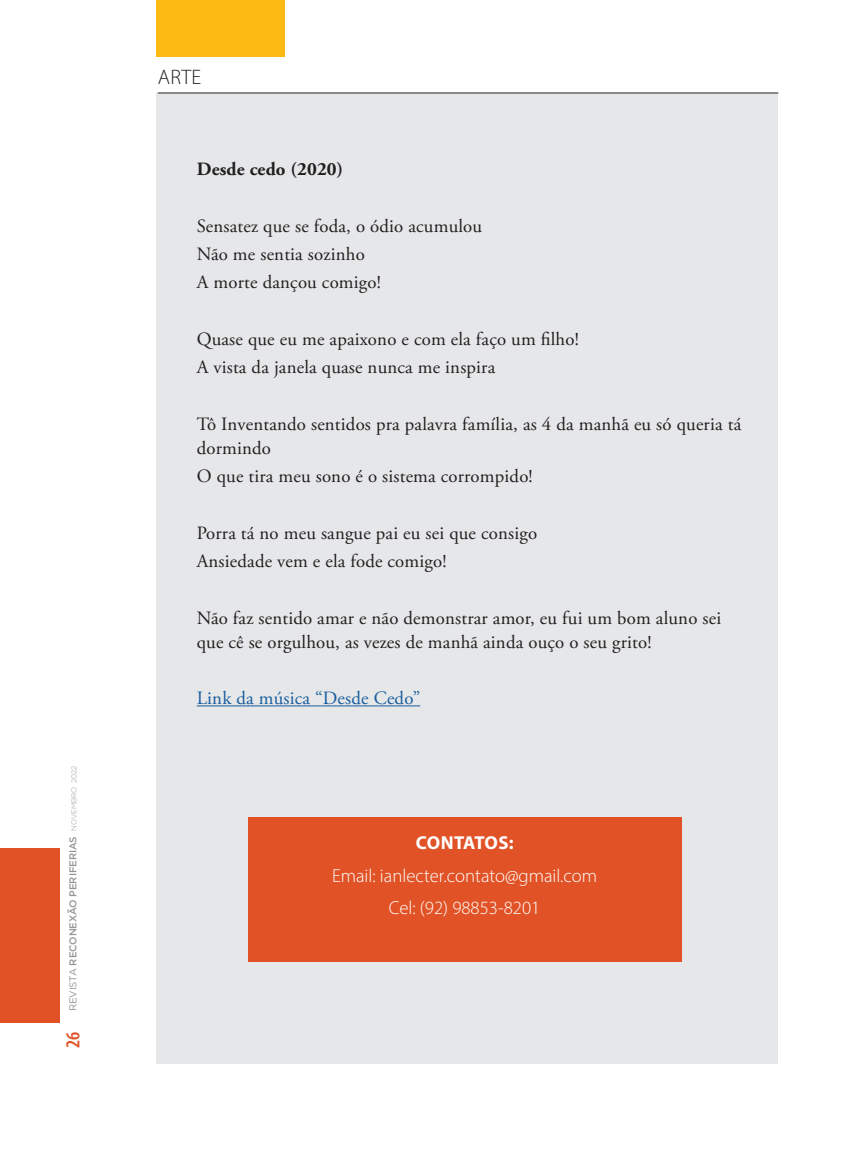
<style>
.page{position:relative;width:851px;height:1149px;background:#fff}
.page>*{position:absolute;margin:0;border:0;box-sizing:border-box;transform-origin:0 0}
.t1{font:300 21px "Myriad Pro";color:#231f20}
.t2{font:18.75px/28.2px "Adobe Garamond Pro";letter-spacing:.01em;color:#231f20}
.t3{font:300 18.75px/32.2px "Myriad Pro";color:#fff;text-align:center}
.t4{font:18.75px "Adobe Garamond Pro";letter-spacing:.01em;color:#175d9e}
.t5{font:700 18.75px "Adobe Garamond Pro";letter-spacing:.01em;color:#231f20}
.t6{font:700 18.75px "Myriad Pro";letter-spacing:-.01em;color:#fff}
.t7{font:500 9.9px "Gotham";letter-spacing:-.01em;color:#939598}
.s1{font-family:"Myriad Pro";font-weight:600;font-stretch:condensed;font-size:19.95px;color:#e15326}
.s2{font-weight:400}
.s3{font-weight:300;font-size:7.05px}
</style>
<div class="page">
<div style="left:156px;top:0;width:128px;height:56px;background:#fcba13"></div>
<div style="left:0;top:848px;width:59px;height:174px;background:#e15326"></div>
<div style="left:156px;top:94px;width:621px;height:969px;background:#e6e7e9"></div>
<hr style="left:197px;top:705px;width:223px;height:1px;background:#175d9e">
<div style="left:248px;top:817px;width:433px;height:144px;background:#e15326"></div>
<hr style="left:158px;top:93px;width:620px;height:1px;background:#231f20">
<p class="t7" style="left:67px;top:1047px;width:283px;rotate:-90deg"><span class="s1">26</span> <span class="s2">REVISTA</span> RECONEXÃO PERIFERIAS <span class="s3">NOVEMBRO 2022</span></p>
<p class="t1" style="left:158px;top:65px;width:45px">ARTE</p>
<p class="t5" style="left:197px;top:158px;width:148px">Desde cedo (2020)</p>
<p class="t2" style="left:197px;top:212px;width:287px">Sensatez que se foda, o ódio acumulou<br>Não me sentia sozinho<br>A morte dançou comigo!</p>
<p class="t2" style="left:197px;top:325px;width:383px">Quase que eu me apaixono e com ela faço um filho!<br>A vista da janela quase nunca me inspira</p>
<p class="t2" style="left:197px;top:412px;width:546px;line-height:24px">Tô Inventando sentidos pra palavra família, as 4 da manhã eu só queria tá dormindo</p>
<p class="t2" style="left:197px;top:462px;width:337px">O que tira meu sono é o sistema corrompido!</p>
<p class="t2" style="left:197px;top:519px;width:342px">Porra tá no meu sangue pai eu sei que consigo<br>Ansiedade vem e ela fode comigo!</p>
<p class="t2" style="left:197px;top:606px;width:526px;line-height:24px">Não faz sentido amar e não demonstrar amor, eu fui um bom aluno sei que cê se orgulhou, as vezes de manhã ainda ouço o seu grito!</p>
<p class="t4" style="left:197px;top:686px;width:225px">Link da música “Desde Cedo”</p>
<p class="t6" style="left:416px;top:830px;width:99px">CONTATOS:</p>
<p class="t3" style="left:332px;top:858px;width:267px">Email: ianlecter.contato@gmail.com<br>Cel: (92) 98853-8201</p>
</div>
